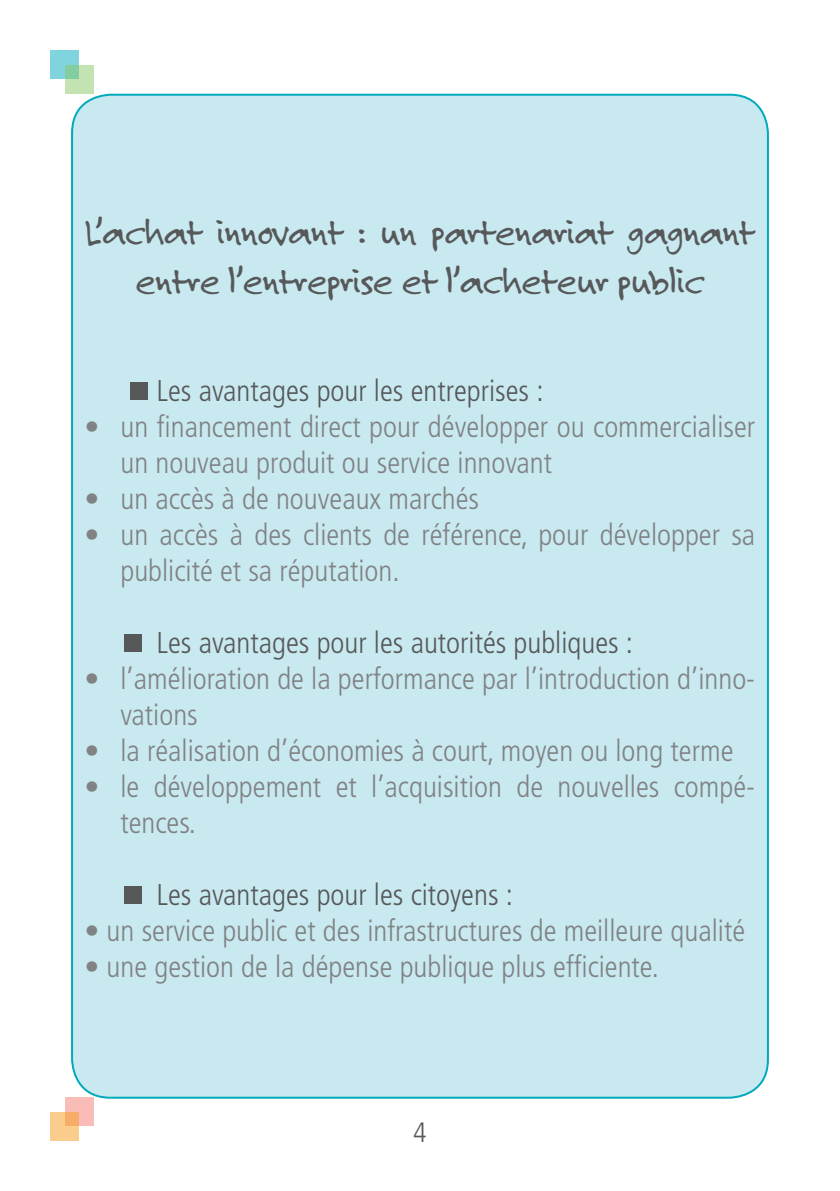
<style>
.page{position:relative;width:840px;height:1191px;background:#fff}
.page>*{position:absolute;margin:0;border:0;box-sizing:border-box;transform-origin:0 0}
.t1{font:40px/48px "Felt Tip Roman";letter-spacing:-.03em;color:#57585a;text-align:center}
.Justifier_à_gauche{font:300 condensed 30px/36px "Frutiger LT Std";color:#808285}
.Justifier_à_gauche-2{font:300 condensed 30px "Frutiger LT Std";color:#57585a}
.t2{font:300 condensed 28px "Frutiger LT Std";color:#57585a}
</style>
<div class="page">
<div style="left:65px;top:1097px;width:28px;height:29px;background:#f9bcb6"></div>
<svg style="left:51px;top:1112px;width:28px;height:28px"></svg>
<div style="left:51px;top:51px;width:28px;height:28px;background:#80d4dd"></div>
<svg style="left:65px;top:65px;width:28px;height:28px"></svg>
<div style="left:72px;top:95px;width:695px;height:1002px;background:#c8e9ef;border-radius:38px"></div>
<div style="left:130px;top:383px;width:17px;height:17px;background:#57585a"></div>
<div style="left:125px;top:634px;width:17px;height:17px;background:#57585a"></div>
<div style="left:125px;top:886px;width:17px;height:17px;background:#57585a"></div>
<p class="t1" style="left:84px;top:208px;width:671px">L’achat innovant : un partenariat gagnant entre l’entreprise et l’acheteur public</p>
<p class="Justifier_à_gauche-2" style="left:156px;top:373px;width:388px">Les avantages pour les entreprises :</p>
<p class="Justifier_à_gauche" style="left:120px;top:408px;width:635px;text-indent:-36px">• un financement direct pour développer ou commercialiser un nouveau produit ou service innovant</p>
<p class="Justifier_à_gauche" style="left:84px;top:480px;width:396px">• un accès à de nouveaux marchés</p>
<p class="Justifier_à_gauche" style="left:120px;top:516px;width:636px;text-indent:-36px">• un accès à des clients de référence, pour développer sa publicité et sa réputation.</p>
<p class="Justifier_à_gauche-2" style="left:156px;top:625px;width:478px">Les avantages pour les autorités publiques :</p>
<p class="Justifier_à_gauche" style="left:120px;top:660px;width:636px;text-indent:-36px">• l’amélioration de la performance par l’introduction d’inno&shy;vations</p>
<p class="Justifier_à_gauche" style="left:84px;top:732px;width:650px">• la réalisation d’économies à court, moyen ou long terme</p>
<p class="Justifier_à_gauche" style="left:120px;top:768px;width:636px;text-indent:-36px">• le développement et l’acquisition de nouvelles compé&shy;tences.</p>
<p class="Justifier_à_gauche-2" style="left:156px;top:877px;width:358px">Les avantages pour les citoyens :</p>
<p class="Justifier_à_gauche" style="left:84px;top:912px;width:661px">• un service public et des infrastructures de meilleure qualité</p>
<p class="Justifier_à_gauche" style="left:84px;top:948px;width:575px">• une gestion de la dépense publique plus efficiente.</p>
<p class="t2" style="left:413px;top:1116px;width:15px">4</p>
</div>
